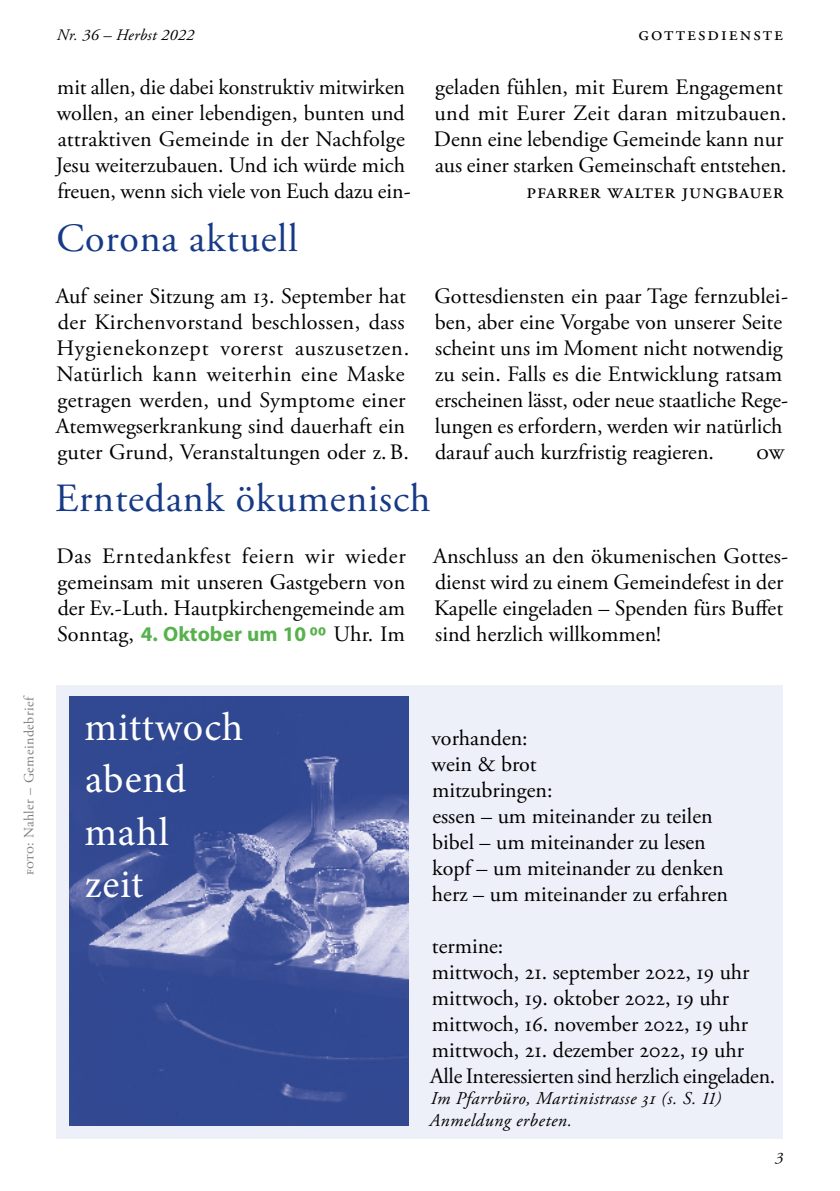
<style>
.page{position:relative;width:840px;height:1191px;background:#fff}
.page>*{position:absolute;margin:0;border:0;box-sizing:border-box;transform-origin:0 0}
.t1{font:40px "Adobe Garamond Pro";letter-spacing:.02em;color:#173a87}
.t2{font:40px/52px "Minion Pro";letter-spacing:.02em;color:#fff}
.t3{font:22px/26px "Adobe Garamond Pro";color:#000}
.t4{font:22px/26px "Adobe Garamond Pro";letter-spacing:.025em;color:#000;text-align:right}
.t5{font:700 20.8px "Myriad Pro";letter-spacing:.005em;color:#57b14d}
.t6{font:20px "Adobe Garamond Pro";letter-spacing:.1em;color:#000}
.t7{font:italic 18px/21.6px "Adobe Garamond Pro";letter-spacing:.03em;color:#000}
.t8{font:italic 16px "Adobe Garamond Pro";letter-spacing:.02em;color:#000}
.t9{font:14px "Adobe Garamond Pro";letter-spacing:.01em;color:#818080}
.s1{font-family:"Adobe Garamond Pro";font-weight:400;font-size:22px;color:#000}
</style>
<div class="page">
<div style="left:57px;top:685px;width:725px;height:454px;background:#edeff9"></div>
<img style="left:69px;top:696px;width:339px;height:429px">
<p class="t9" style="left:21px;top:875px;width:181px;rotate:-90deg">Foto: Nahler – Gemeindebrief</p>
<p class="t8" style="left:57px;top:25px;width:139px">Nr. 36 – Herbst 2022</p>
<p class="t6" style="left:638px;top:22px;width:146px">Gottesdienste</p>
<p class="t3" style="left:56px;top:75px;width:356px">mit allen, die dabei konstruktiv mitwirken wollen, an einer lebendigen, bunten und attraktiven Gemeinde in der Nachfolge Jesu weiterzubauen. Und ich würde mich freuen, wenn sich viele von Euch dazu ein-</p>
<p class="t4" style="left:434px;top:75px;width:354px">geladen fühlen, mit Eurem Engagement und mit Eurer Zeit daran mitzubauen.<br>Denn eine lebendige Gemeinde kann nur aus einer starken Gemeinschaft entstehen.<br>Pfarrer Walter Jungbauer</p>
<h1 class="t1" style="left:57px;top:214px;width:243px">Corona aktuell</h1>
<p class="t3" style="left:56px;top:283px;width:355px">Auf seiner Sitzung am 13. September hat der Kirchenvorstand beschlossen, dass Hygienekonzept vorerst auszusetzen.<br>Natürlich kann weiterhin eine Maske getragen werden, und Symptome einer Atemwegserkrankung sind dauerhaft ein guter Grund, Veranstaltungen oder z.B.</p>
<p class="t3" style="left:434px;top:283px;width:355px">Gottesdiensten ein paar Tage fernzublei&shy;ben, aber eine Vorgabe von unserer Seite scheint uns im Moment nicht notwendig zu sein. Falls es die Entwicklung ratsam erscheinen lässt, oder neue staatliche Rege&shy;lungen es erfordern, werden wir natürlich darauf auch kurzfristig reagieren.</p>
<p class="t3" style="left:756px;top:439px;width:29px">ow</p>
<h1 class="t1" style="left:55px;top:474px;width:376px">Erntedank ökumenisch</h1>
<p class="t3" style="left:56px;top:543px;width:350px;text-align:justify">Das Erntedankfest feiern wir wieder gemeinsam mit unseren Gastgebern von der Ev.-Luth. Hautpkirchengemeinde am</p>
<p class="t5" style="left:57px;top:620px;width:349px"><span class="s1">Sonntag,</span> 4. Oktober um 10 00 <span class="s1">Uhr. Im</span></p>
<p class="t3" style="left:433px;top:543px;width:356px">Anschluss an den ökumenischen Gottes&shy;dienst wird zu einem Gemeindefest in der Kapelle eingeladen – Spenden fürs Buffet sind herzlich willkommen!</p>
<h1 class="t2" style="left:84px;top:702px;width:160px">mittwoch abend mahl<br>zeit</h1>
<p class="t3" style="left:431px;top:725px;width:298px">vorhanden:<br>wein &amp; brot<br>mitzubringen:<br>essen – um miteinander zu teilen bibel – um miteinander zu lesen kopf – um miteinander zu denken herz – um miteinander zu erfahren</p>
<p class="t3" style="left:430px;top:933px;width:346px">termine:<br>mittwoch, 21. september 2022, 19 uhr mittwoch, 19. oktober 2022, 19 uhr mittwoch, 16. november 2022, 19 uhr mittwoch, 21. dezember 2022, 19 uhr Alle Interessierten sind herzlich eingeladen.</p>
<p class="t7" style="left:429px;top:1088px;width:293px">Im Pfarrbüro, Martinistrasse 31 (s. S. 11)<br>Anmeldung erbeten.</p>
<p class="t8" style="left:774px;top:1148px;width:8px">3</p>
</div>
